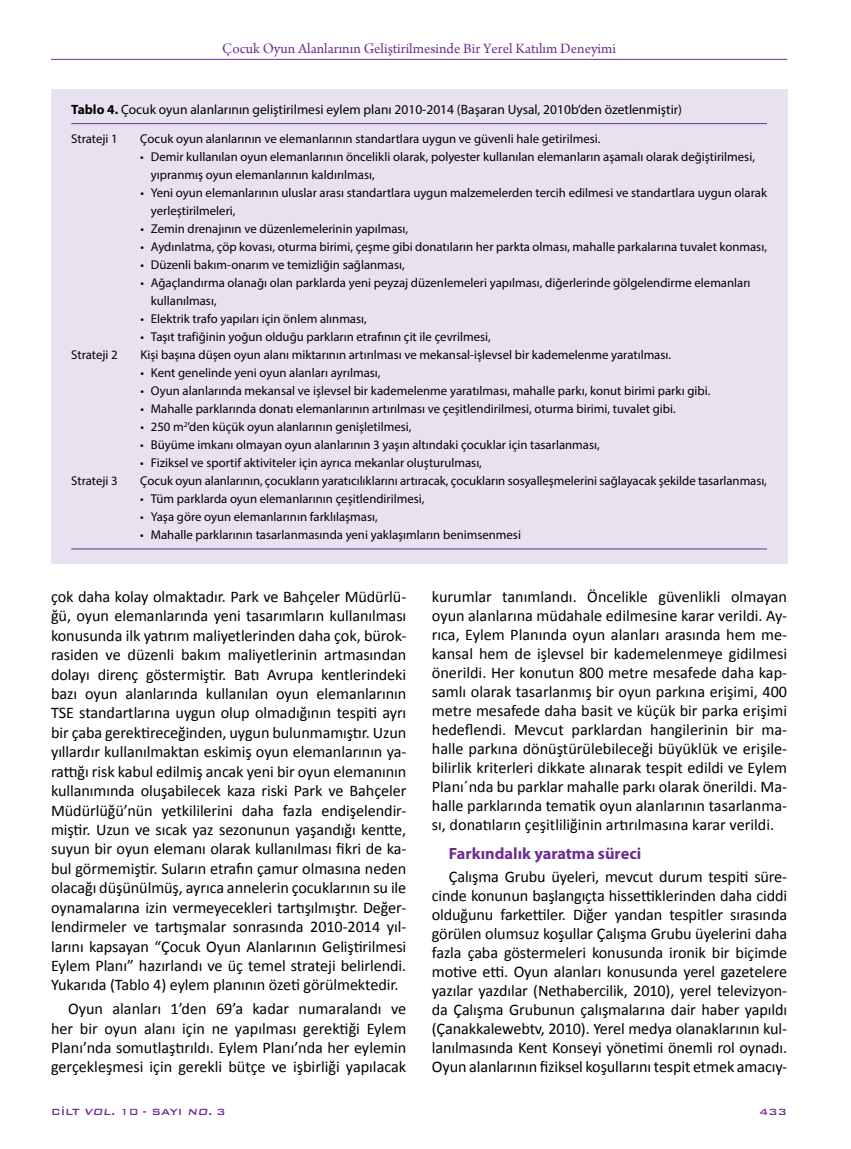
<style>
.page{position:relative;width:851px;height:1149px;background:#fff}
.page>*{position:absolute;margin:0;border:0;box-sizing:border-box;transform-origin:0 0}
.t1{font:700 16.35px "Myriad Pro";color:#6f2c91}
.t2{font:16.2px/19.4px "Calibri";letter-spacing:-.005em;color:#000;text-align:justify}
.t3{font:15px "Arno Pro";color:#6f2c91}
.t4{font:13.5px "Myriad Pro";color:#000}
.t5{font:12.75px/18px "Myriad Pro";color:#000}
.t6{font:500 12px "Bank Gothic BT";color:#6f2c91}
.s1{font-weight:700}
.s2{font-style:italic}
</style>
<div class="page">
<hr style="left:51px;top:59px;width:736px;height:1px;background:#6f2c91">
<div style="left:51px;top:89px;width:736px;height:474px;background:#e8e1f0"></div>
<hr style="left:71px;top:123px;width:695px;height:1px;background:#6f2c91">
<hr style="left:71px;top:548px;width:695px;height:1px;background:#6f2c91">
<p class="t3" style="left:222px;top:40px;width:395px">Çocuk Oyun Alanlarının Geliştirilmesinde Bir Yerel Katılım Deneyimi</p>
<p class="t4" style="left:71px;top:101px;width:612px"><span class="s1">Tablo 4.</span> Çocuk oyun alanlarının geliştirilmesi eylem planı 2010-2014 (Başaran Uysal, 2010b’den özetlenmiştir)</p>
<p class="t5" style="left:71px;top:129px;width:48px">Strateji 1</p>
<p class="t5" style="left:140px;top:129px;width:461px">Çocuk oyun alanlarının ve elemanlarının standartlara uygun ve güvenli hale getirilmesi.</p>
<p class="t5" style="left:151px;top:147px;width:605px;text-indent:-11px">• Demir kullanılan oyun elemanlarının öncelikli olarak, polyester kullanılan elemanların aşamalı olarak değiştirilmesi, yıpranmış oyun elemanlarının kaldırılması,</p>
<p class="t5" style="left:151px;top:183px;width:617px;text-indent:-11px">• Yeni oyun elemanlarının uluslar arası standartlara uygun malzemelerden tercih edilmesi ve standartlara uygun olarak yerleştirilmeleri,</p>
<p class="t5" style="left:140px;top:219px;width:269px">• Zemin drenajının ve düzenlemelerinin yapılması,</p>
<p class="t5" style="left:140px;top:237px;width:628px">• Aydınlatma, çöp kovası, oturma birimi, çeşme gibi donatıların her parkta olması, mahalle parkalarına tuvalet konması,</p>
<p class="t5" style="left:140px;top:255px;width:266px">• Düzenli bakım-onarım ve temizliğin sağlanması,</p>
<p class="t5" style="left:151px;top:273px;width:601px;text-indent:-10px">• Ağaçlandırma olanağı olan parklarda yeni peyzaj düzenlemeleri yapılması, diğerlerinde gölgelendirme elemanları kullanılması,</p>
<p class="t5" style="left:140px;top:309px;width:228px">• Elektrik trafo yapıları için önlem alınması,</p>
<p class="t5" style="left:140px;top:327px;width:352px">• Taşıt trafiğinin yoğun olduğu parkların etrafının çit ile çevrilmesi,</p>
<p class="t5" style="left:71px;top:345px;width:48px">Strateji 2</p>
<p class="t5" style="left:140px;top:345px;width:532px">Kişi başına düşen oyun alanı miktarının artırılması ve mekansal-işlevsel bir kademelenme yaratılması.</p>
<p class="t5" style="left:140px;top:363px;width:241px">• Kent genelinde yeni oyun alanları ayrılması,</p>
<p class="t5" style="left:140px;top:381px;width:571px">• Oyun alanlarında mekansal ve işlevsel bir kademelenme yaratılması, mahalle parkı, konut birimi parkı gibi.</p>
<p class="t5" style="left:140px;top:399px;width:536px">• Mahalle parklarında donatı elemanlarının artırılması ve çeşitlendirilmesi, oturma birimi, tuvalet gibi.</p>
<p class="t5" style="left:140px;top:417px;width:272px">• 250 m<sup>2</sup>’den küçük oyun alanlarının genişletilmesi,</p>
<p class="t5" style="left:140px;top:435px;width:461px">• Büyüme imkanı olmayan oyun alanlarının 3 yaşın altındaki çocuklar için tasarlanması,</p>
<p class="t5" style="left:140px;top:453px;width:343px">• Fiziksel ve sportif aktiviteler için ayrıca mekanlar oluşturulması,</p>
<p class="t5" style="left:71px;top:471px;width:48px">Strateji 3</p>
<p class="t5" style="left:140px;top:471px;width:628px">Çocuk oyun alanlarının, çocukların yaratıcılıklarını artıracak, çocukların sosyalleşmelerini sağlayacak şekilde tasarlanması,</p>
<p class="t5" style="left:140px;top:489px;width:286px">• Tüm parklarda oyun elemanlarının çeşitlendirilmesi,</p>
<p class="t5" style="left:140px;top:507px;width:239px">• Yaşa göre oyun elemanlarının farklılaşması,</p>
<p class="t5" style="left:140px;top:525px;width:382px">• Mahalle parklarının tasarlanmasında yeni yaklaşımların benimsenmesi</p>
<p class="t2" style="left:51px;top:586px;width:357px">çok daha kolay olmaktadır. Park ve Bahçeler Müdürlü&shy;ğü, oyun elemanlarında yeni tasarımların kullanılması konusunda ilk yatırım maliyetlerinden daha çok, bürok&shy;rasiden ve düzenli bakım maliyetlerinin artmasından dolayı direnç göstermiştir. Batı Avrupa kentlerindeki bazı oyun alanlarında kullanılan oyun elemanlarının TSE standartlarına uygun olup olmadığının tespiti ayrı bir çaba gerektireceğinden, uygun bulunmamıştır. Uzun yıllardır kullanılmaktan eskimiş oyun elemanlarının ya&shy;rattığı risk kabul edilmiş ancak yeni bir oyun elemanının kullanımında oluşabilecek kaza riski Park ve Bahçeler Müdürlüğü’nün yetkililerini daha fazla endişelendir&shy;miştir. Uzun ve sıcak yaz sezonunun yaşandığı kentte, suyun bir oyun elemanı olarak kullanılması fikri de ka&shy;bul görmemiştir. Suların etrafın çamur olmasına neden olacağı düşünülmüş, ayrıca annelerin çocuklarının su ile oynamalarına izin vermeyecekleri tartışılmıştır. Değer&shy;lendirmeler ve tartışmalar sonrasında 2010-2014 yıl&shy;larını kapsayan “Çocuk Oyun Alanlarının Geliştirilmesi Eylem Planı” hazırlandı ve üç temel strateji belirlendi.<br>Yukarıda (Tablo 4) eylem planının özeti görülmektedir.</p>
<p class="t2" style="left:51px;top:997px;width:357px;text-indent:17px">Oyun alanları 1’den 69’a kadar numaralandı ve her bir oyun alanı için ne yapılması gerektiği Eylem Planı’nda somutlaştırıldı. Eylem Planı’nda her eylemin gerçekleşmesi için gerekli bütçe ve işbirliği yapılacak</p>
<p class="t6" style="left:51px;top:1104px;width:176px">CİLT <span class="s2">VOL.</span> 10 - SAYI <span class="s2">NO.</span> 3</p>
<p class="t2" style="left:432px;top:586px;width:357px">kurumlar tanımlandı. Öncelikle güvenlikli olmayan oyun alanlarına müdahale edilmesine karar verildi. Ay&shy;rıca, Eylem Planında oyun alanları arasında hem me&shy;kansal hem de işlevsel bir kademelenmeye gidilmesi önerildi. Her konutun 800 metre mesafede daha kap&shy;samlı olarak tasarlanmış bir oyun parkına erişimi, 400 metre mesafede daha basit ve küçük bir parka erişimi hedeflendi. Mevcut parklardan hangilerinin bir ma&shy;halle parkına dönüştürülebileceği büyüklük ve erişile&shy;bilirlik kriterleri dikkate alınarak tespit edildi ve Eylem Planı´nda bu parklar mahalle parkı olarak önerildi. Ma&shy;halle parklarında tematik oyun alanlarının tasarlanma&shy;sı, donatıların çeşitliliğinin artırılmasına karar verildi.</p>
<p class="t1" style="left:449px;top:842px;width:194px">Farkındalık yaratma süreci</p>
<p class="t2" style="left:432px;top:866px;width:357px;text-indent:17px">Çalışma Grubu üyeleri, mevcut durum tespiti süre&shy;cinde konunun başlangıçta hissettiklerinden daha ciddi olduğunu farkettiler. Diğer yandan tespitler sırasında görülen olumsuz koşullar Çalışma Grubu üyelerini daha fazla çaba göstermeleri konusunda ironik bir biçimde motive etti. Oyun alanları konusunda yerel gazetelere yazılar yazdılar (Nethabercilik, 2010), yerel televizyon&shy;da Çalışma Grubunun çalışmalarına dair haber yapıldı (Çanakkalewebtv, 2010). Yerel medya olanaklarının kul&shy;lanılmasında Kent Konseyi yönetimi önemli rol oynadı.<br>Oyun alanlarının fiziksel koşullarını tespit etmek amacıy-</p>
<p class="t6" style="left:759px;top:1104px;width:29px">433</p>
</div>
